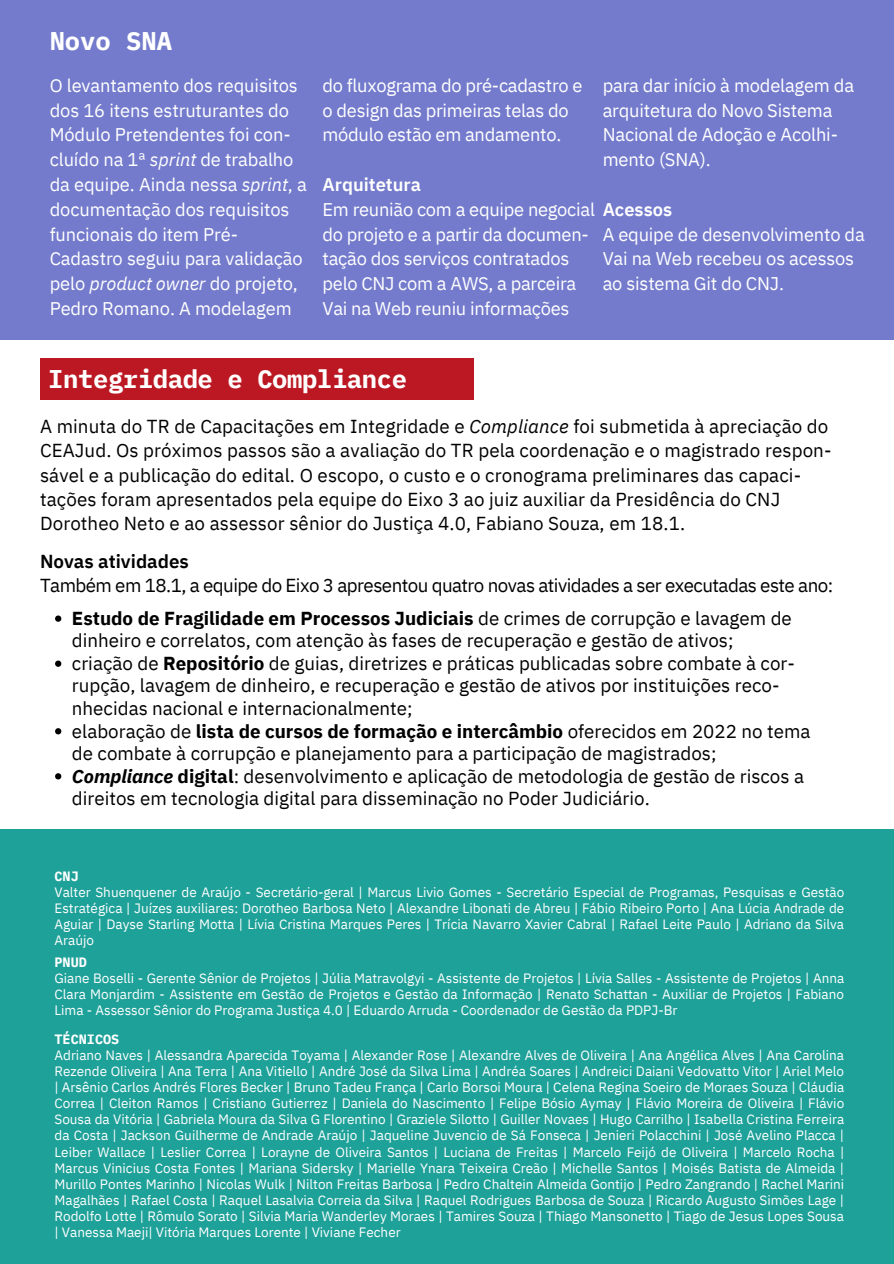
<style>
.page{position:relative;width:894px;height:1264px;background:#fff}
.page>*{position:absolute;margin:0;border:0;box-sizing:border-box;transform-origin:0 0}
.t1{font:700 25.5px "IBM Plex Mono";letter-spacing:-.015em;color:#fff}
.t2{font:18.75px/22.5px "IBM Plex Sans";color:#000}
.t3{font:18.75px "IBM Plex Sans";letter-spacing:-.03em;color:#000}
.t4{font:600 18.75px "IBM Plex Sans";color:#000}
.t5{font:18.3px/24.8px "IBM Plex Sans";letter-spacing:-.01em;color:#fff}
.t6{font:600 18.3px "IBM Plex Sans";color:#fff}
.t7{font:13.5px/16.2px "IBM Plex Sans";color:#fff;text-align:justify}
.t8{font:700 13.5px "IBM Plex Mono";color:#fff}
.s1{font-style:italic}
.s2{font-weight:600}
.s3{font-weight:700}
.s4{font-weight:700;font-style:italic}
</style>
<div class="page">
<div style="left:0;top:828px;width:893px;height:435px;background:#1ea199"></div>
<div style="left:40px;top:358px;width:433px;height:42px;background:#bc1823"></div>
<svg style="left:55px;top:615px;width:6px;height:6px"></svg>
<svg style="left:55px;top:660px;width:6px;height:7px"></svg>
<svg style="left:55px;top:728px;width:6px;height:6px"></svg>
<svg style="left:55px;top:773px;width:6px;height:6px"></svg>
<div style="left:0;top:0;width:893px;height:340px;background:#747bcc"></div>
<p class="t1" style="left:50px;top:24px;width:124px">Novo SNA</p>
<p class="t5" style="left:50px;top:73px;width:258px">O levantamento dos requisitos dos 16 itens estruturantes do<br>Módulo Pretendentes foi con&shy;cluído na 1ª <span class="s1">sprint</span> de trabalho da equipe. Ainda nessa <span class="s1">sprint</span>, a documentação dos requisitos funcionais do item Pré-<br>Cadastro seguiu para validação pelo <span class="s1">product owner</span> do projeto,<br>Pedro Romano. A modelagem</p>
<p class="t5" style="left:322px;top:73px;width:261px">do fluxograma do pré-cadastro e o design das primeiras telas do módulo estão em andamento.</p>
<p class="t5" style="left:602px;top:73px;width:253px">para dar início à modelagem da arquitetura do Novo Sistema<br>Nacional de Adoção e Acolhi&shy;mento (SNA).</p>
<p class="t6" style="left:322px;top:172px;width:100px">Arquitetura</p>
<p class="t5" style="left:322px;top:196px;width:351px">Em reunião com a equipe negocial <span class="s2">Acessos </span>do projeto e a partir da documen-<br>tação dos serviços contratados<br>pelo CNJ com a AWS, a parceira<br>Vai na Web reuniu informações</p>
<p class="t5" style="left:602px;top:221px;width:263px">A equipe de desenvolvimento da<br>Vai na Web recebeu os acessos ao sistema Git do CNJ.</p>
<p class="t1" style="left:48px;top:362px;width:360px">Integridade e Compliance</p>
<p class="t2" style="left:40px;top:413px;width:792px;line-height:24.5px">A minuta do TR de Capacitações em Integridade e <span class="s1">Compliance</span> foi submetida à apreciação do CEAJud. Os próximos passos são a avaliação do TR pela coordenação e o magistrado respon&shy;sável e a publicação do edital. O escopo, o custo e o cronograma preliminares das capaci&shy;tações foram apresentados pela equipe do Eixo 3 ao juiz auxiliar da Presidência do CNJ Dorotheo Neto e ao assessor sênior do Justiça 4.0, Fabiano Souza, em 18.1.</p>
<p class="t4" style="left:40px;top:548px;width:150px">Novas atividades</p>
<p class="t3" style="left:40px;top:573px;width:794px">Também em 18.1, a equipe do Eixo 3 apresentou quatro novas atividades a ser executadas este ano:</p>
<p class="t2" style="left:72px;top:606px;width:721px"><span class="s3">Estudo de Fragilidade em Processos Judiciais</span> de crimes de corrupção e lavagem de dinheiro e correlatos, com atenção às fases de recuperação e gestão de ativos;</p>
<p class="t2" style="left:72px;top:651px;width:724px">criação de <span class="s3">Repositório</span> de guias, diretrizes e práticas publicadas sobre combate à cor&shy;rupção, lavagem de dinheiro, e recuperação e gestão de ativos por instituições reco&shy;nhecidas nacional e internacionalmente;</p>
<p class="t2" style="left:72px;top:719px;width:739px">elaboração de <span class="s3">lista de cursos de formação e intercâmbio</span> oferecidos em 2022 no tema de combate à corrupção e planejamento para a participação de magistrados;</p>
<p class="t2" style="left:72px;top:764px;width:733px"><span class="s4">Compliance</span> <span class="s3">digital</span>: desenvolvimento e aplicação de metodologia de gestão de riscos a direitos em tecnologia digital para disseminação no Poder Judiciário.</p>
<p class="t8" style="left:54px;top:866px;width:26px">CNJ</p>
<p class="t7" style="left:54px;top:883px;width:791px">Valter Shuenquener de Araújo - Secretário-geral | Marcus Livio Gomes - Secretário Especial de Programas, Pesquisas e Gestão Estratégica | Juízes auxiliares: Dorotheo Barbosa Neto | Alexandre Libonati de Abreu | Fábio Ribeiro Porto | Ana Lúcia Andrade de Aguiar | Dayse Starling Motta | Lívia Cristina Marques Peres | Trícia Navarro Xavier Cabral | Rafael Leite Paulo | Adriano da Silva Araújo</p>
<p class="t8" style="left:54px;top:952px;width:34px">PNUD</p>
<p class="t7" style="left:54px;top:969px;width:791px">Giane Boselli - Gerente Sênior de Projetos | Júlia Matravolgyi - Assistente de Projetos | Lívia Salles - Assistente de Projetos | Anna Clara Monjardim - Assistente em Gestão de Projetos e Gestão da Informação | Renato Schattan - Auxiliar de Projetos | Fabiano Lima - Assessor Sênior do Programa Justiça 4.0 | Eduardo Arruda - Coordenador de Gestão da PDPJ-Br</p>
<p class="t8" style="left:54px;top:1029px;width:66px">TÉCNICOS</p>
<p class="t7" style="left:54px;top:1046px;width:791px">Adriano Naves | Alessandra Aparecida Toyama | Alexander Rose | Alexandre Alves de Oliveira | Ana Angélica Alves | Ana Carolina Rezende Oliveira | Ana Terra | Ana Vitiello | André José da Silva Lima | Andréa Soares | Andreici Daiani Vedovatto Vitor | Ariel Melo | Arsênio Carlos Andrés Flores Becker | Bruno Tadeu França | Carlo Borsoi Moura | Celena Regina Soeiro de Moraes Souza | Cláudia Correa | Cleiton Ramos | Cristiano Gutierrez | Daniela do Nascimento | Felipe Bósio Aymay | Flávio Moreira de Oliveira | Flávio Sousa da Vitória | Gabriela Moura da Silva G Florentino | Graziele Silotto | Guiller Novaes | Hugo Carrilho | Isabella Cristina Ferreira da Costa | Jackson Guilherme de Andrade Araújo | Jaqueline Juvencio de Sá Fonseca | Jenieri Polacchini | José Avelino Placca | Leiber Wallace | Leslier Correa | Lorayne de Oliveira Santos | Luciana de Freitas | Marcelo Feijó de Oliveira | Marcelo Rocha | Marcus Vinicius Costa Fontes | Mariana Sidersky | Marielle Ynara Teixeira Creão | Michelle Santos | Moisés Batista de Almeida | Murillo Pontes Marinho | Nicolas Wulk | Nilton Freitas Barbosa | Pedro Chaltein Almeida Gontijo | Pedro Zangrando | Rachel Marini Magalhães | Rafael Costa | Raquel Lasalvia Correia da Silva | Raquel Rodrigues Barbosa de Souza | Ricardo Augusto Simões Lage | Rodolfo Lotte | Rômulo Sorato | Silvia Maria Wanderley Moraes | Tamires Souza | Thiago Mansonetto | Tiago de Jesus Lopes Sousa | Vanessa Maeji| Vitória Marques Lorente | Viviane Fecher</p>
<p class="t1" style="left:331px;top:950px;width:166px">Diagnóstico</p>
</div>
